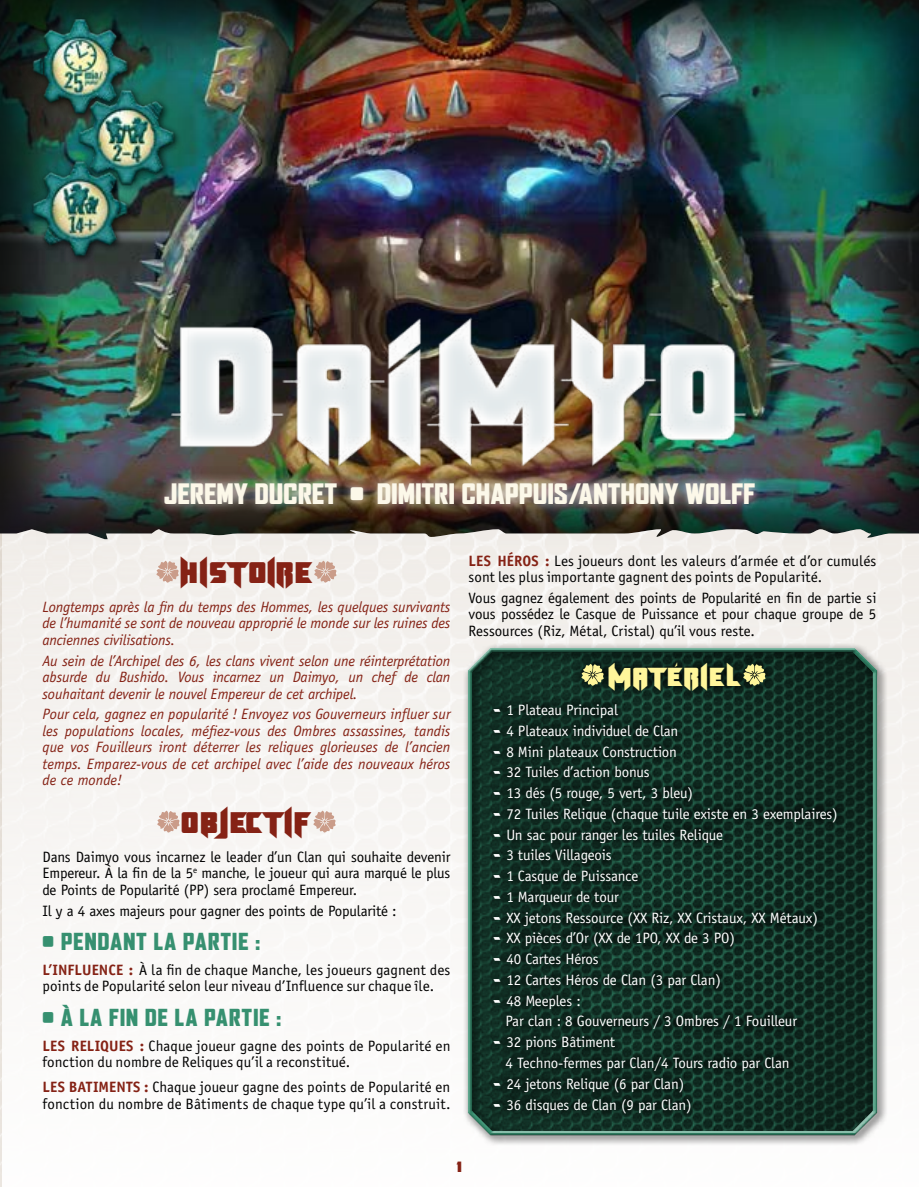
<style>
.page{position:relative;width:919px;height:1187px;background:#fff}
.page>*{position:absolute;margin:0;border:0;box-sizing:border-box;transform-origin:0 0}
.t1{font:36px "Klingon Blade";letter-spacing:.02em;color:#852215}
.t2{font:36px "Klingon Blade";letter-spacing:-.05em;color:#852215}
.t3{font:31.5px "Klingon Blade";letter-spacing:.05em;color:#fff69b}
.t4{font:900 27px "Agency FB";letter-spacing:.02em;color:#fcf8e9}
.t5{font:900 22.5px "Agency FB";letter-spacing:.06em;color:#369070}
.t6{font:18px "Klingon Blade";color:#852215}
.t7{font:italic 15px/16.5px "Officina Sans";letter-spacing:-.01em;color:#852215;text-align:justify}
.t8{font:15px/20.7px "Officina Sans";letter-spacing:-.01em;color:#fff}
.t9{font:15px/16.5px "Officina Sans";letter-spacing:-.005em;color:#000;text-align:justify}
.t10{font:15px/16.5px "Officina Sans ITC Pro";letter-spacing:.005em;color:#000}
.s1{font-family:"Officina Sans";font-weight:700;color:#852215}
.s2{font-weight:700;color:#852215}
.s3{font-family:"Klingon Blade";font-size:29.25px}
</style>
<div class="page">
<div style="left:455px;top:636px;width:434px;height:496px;background:#fff;opacity:.75"></div>
<div style="left:455px;top:650px;width:434px;height:485px;background:#000;opacity:.75"></div>
<div style="left:0;top:0;width:918px;height:541px;background:#000;opacity:.75"></div>
<svg style="left:156px;top:560px;width:23px;height:22px"></svg>
<svg style="left:314px;top:560px;width:22px;height:22px"></svg>
<svg style="left:157px;top:810px;width:22px;height:22px"></svg>
<svg style="left:313px;top:810px;width:23px;height:22px"></svg>
<img style="left:0;top:0;width:195px;height:264px">
<img style="left:36px;top:293px;width:846px;height:251px">
<div style="left:484px;top:651px;width:363px;height:471px;background:#000;opacity:.75"></div>
<svg style="left:581px;top:663px;width:22px;height:22px"></svg>
<svg style="left:743px;top:663px;width:22px;height:22px"></svg>
<div style="left:154px;top:472px;width:611px;height:42px;background:#fff;opacity:.75"></div>
<h3 class="t4" style="left:164px;top:479px;width:592px">JEREMY DUCRET • DIMITRI CHAPPUIS/ANTHONY WOLFF</h3>
<h1 class="t1" style="left:180px;top:553px;width:134px">HISTOIRE</h1>
<p class="t7" style="left:43px;top:598px;width:409px">Longtemps après la fin du temps des Hommes, les quelques survivants de l’humanité se sont de nouveau approprié le monde sur les ruines des anciennes civilisations.</p>
<p class="t7" style="left:43px;top:652px;width:409px">Au sein de l’Archipel des 6, les clans vivent selon une réinterprétation absurde du Bushido. Vous incarnez un Daimyo, un chef de clan souhaitant devenir le nouvel Empereur de cet archipel.</p>
<p class="t7" style="left:43px;top:706px;width:409px">Pour cela, gagnez en popularité ! Envoyez vos Gouverneurs influer sur les populations locales, méfiez-vous des Ombres assassines, tandis que vos Fouilleurs iront déterrer les reliques glorieuses de l’ancien temps. Emparez-vous de cet archipel avec l’aide des nouveaux héros de ce monde!</p>
<h1 class="t2" style="left:181px;top:803px;width:132px">OBJECTIF</h1>
<p class="t9" style="left:43px;top:848px;width:409px">Dans Daimyo vous incarnez le leader d’un Clan qui souhaite devenir Empereur. À la fin de la 5<sup>e</sup> manche, le joueur qui aura marqué le plus de Points de Popularité (PP) sera proclamé Empereur.</p>
<p class="t9" style="left:43px;top:902px;width:355px">Il y a 4 axes majeurs pour gagner des points de Popularité :</p>
<h3 class="t5" style="left:43px;top:928px;width:219px">• PENDANT LA PARTIE :</h3>
<p class="t10" style="left:43px;top:961px;width:409px"><span class="s1">L’INFLUENCE :</span> À la fin de chaque Manche, les joueurs gagnent des points de Popularité selon leur niveau d’Influence sur chaque île.</p>
<h3 class="t5" style="left:43px;top:1004px;width:240px">• À LA FIN DE LA PARTIE :</h3>
<p class="t10" style="left:43px;top:1037px;width:409px"><span class="s1">LES RELIQUES :</span> Chaque joueur gagne des points de Popularité en fonction du nombre de Reliques qu’il a reconstitué.</p>
<p class="t9" style="left:43px;top:1078px;width:409px"><span class="s2">LES BATIMENTS :</span> Chaque joueur gagne des points de Popularité en fonction du nombre de Bâtiments de chaque type qu’il a construit.</p>
<p class="t10" style="left:468px;top:552px;width:409px"><span class="s1">LES HÉROS :</span> Les joueurs dont les valeurs d’armée et d’or cumulés sont les plus importante gagnent des points de Popularité.</p>
<p class="t9" style="left:468px;top:589px;width:409px">Vous gagnez également des points de Popularité en fin de partie si vous possédez le Casque de Puissance et pour chaque groupe de 5<br>Ressources (Riz, Métal, Cristal) qu’il vous reste.</p>
<h2 class="t3" style="left:608px;top:660px;width:135px">MATÉRIEL</h2>
<p class="t8" style="left:492px;top:699px;width:127px"><span class="s3">-</span> 1 Plateau Principal</p>
<p class="t8" style="left:492px;top:720px;width:187px"><span class="s3">-</span> 4 Plateaux individuel de Clan</p>
<p class="t8" style="left:492px;top:741px;width:186px"><span class="s3">-</span> 8 Mini plateaux Construction</p>
<p class="t8" style="left:492px;top:761px;width:158px"><span class="s3">-</span> 32 Tuiles d’action bonus</p>
<p class="t8" style="left:492px;top:782px;width:202px"><span class="s3">-</span> 13 dés (5 rouge, 5 vert, 3 bleu)</p>
<p class="t8" style="left:492px;top:803px;width:346px"><span class="s3">-</span> 72 Tuiles Relique (chaque tuile existe en 3 exemplaires)</p>
<p class="t8" style="left:492px;top:824px;width:232px"><span class="s3">-</span> Un sac pour ranger les tuiles Relique</p>
<p class="t8" style="left:492px;top:844px;width:120px"><span class="s3">-</span> 3 tuiles Villageois</p>
<p class="t8" style="left:492px;top:865px;width:147px"><span class="s3">-</span> 1 Casque de Puissance</p>
<p class="t8" style="left:492px;top:886px;width:128px"><span class="s3">-</span> 1 Marqueur de tour</p>
<p class="t8" style="left:492px;top:907px;width:327px"><span class="s3">-</span> XX jetons Ressource (XX Riz, XX Cristaux, XX Métaux)</p>
<p class="t8" style="left:492px;top:927px;width:244px"><span class="s3">-</span> XX pièces d’Or (XX de 1PO, XX de 3 PO)</p>
<p class="t8" style="left:492px;top:948px;width:107px"><span class="s3">-</span> 40 Cartes Héros</p>
<p class="t8" style="left:492px;top:969px;width:230px"><span class="s3">-</span> 12 Cartes Héros de Clan (3 par Clan)</p>
<p class="t8" style="left:505px;top:990px;width:293px;text-indent:-13px"><span class="s3">-</span> 48 Meeples :<br>Par clan : 8 Gouverneurs / 3 Ombres / 1 Fouilleur</p>
<p class="t8" style="left:505px;top:1031px;width:285px;text-indent:-13px"><span class="s3">-</span> 32 pions Bâtiment<br>4 Techno-fermes par Clan/4 Tours radio par Clan</p>
<p class="t8" style="left:492px;top:1073px;width:193px"><span class="s3">-</span> 24 jetons Relique (6 par Clan)</p>
<p class="t8" style="left:492px;top:1093px;width:200px"><span class="s3">-</span> 36 disques de Clan (9 par Clan)</p>
<p class="t6" style="left:456px;top:1157px;width:7px">1</p>
</div>
